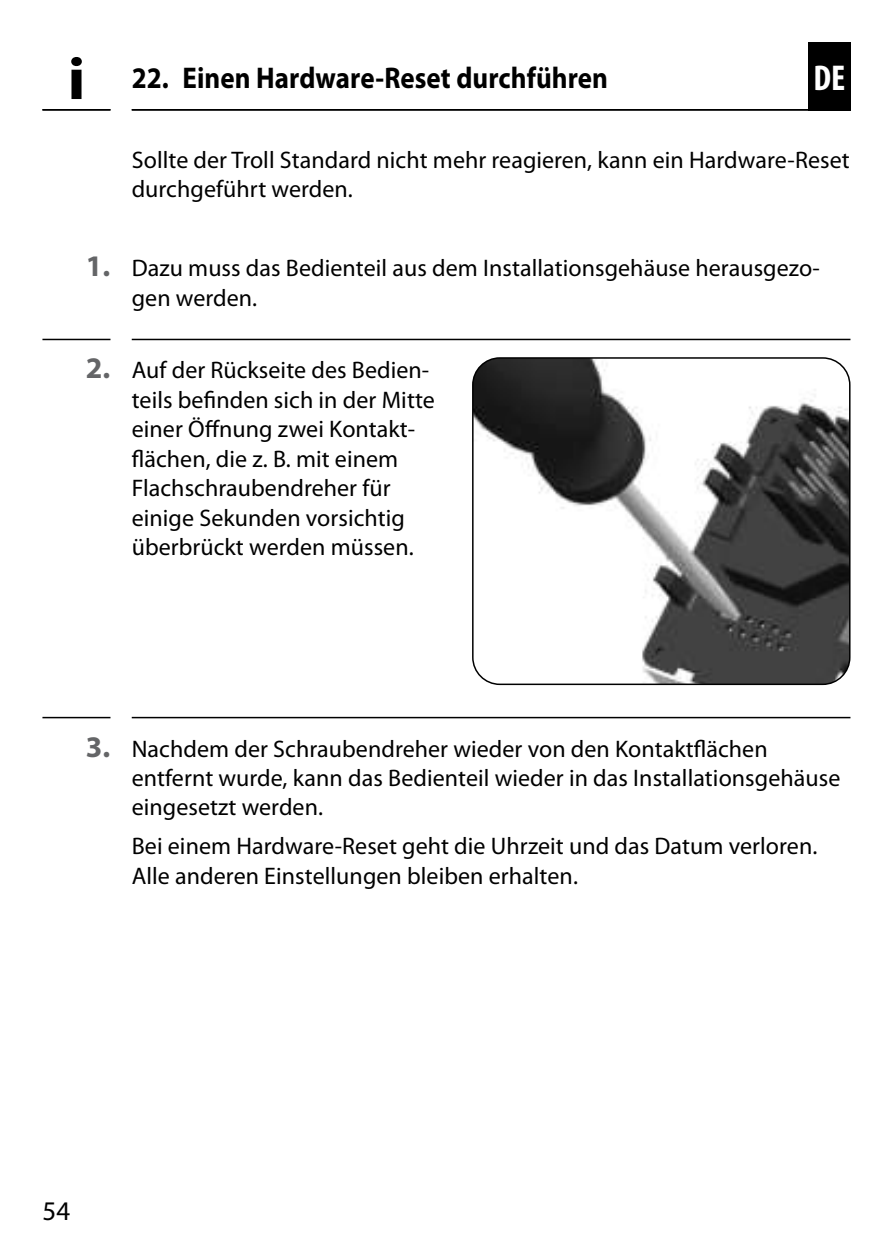
<style>
.page{position:relative;width:893px;height:1259px;background:#fff}
.page>*{position:absolute;margin:0;border:0;box-sizing:border-box;transform-origin:0 0}
.t1{font:700 60px "Myriad Pro";color:#000;scale:1.1 1}
.t2{font:700 condensed 36px "Myriad Pro";color:#fff}
.t3{font:700 30px "Myriad Pro";letter-spacing:.005em;color:#000;scale:.9 1}
.t4{font:27px "Myriad Pro";color:#000}
.t5{font:24px/29.4px "Myriad Pro";letter-spacing:.005em;color:#000}
.s1{font-weight:700;font-size:30px;color:#646567}
</style>
<div class="page">
<hr style="left:132px;top:109px;width:719px;height:2px;background:#000">
<div style="left:808px;top:42px;width:42px;height:69px;background:#000"></div>
<hr style="left:42px;top:109px;width:68px;height:2px;background:#000">
<svg style="left:42px;top:339px;width:808px;height:1px"></svg>
<img style="left:474px;top:359px;width:376px;height:325px">
<div style="left:472px;top:357px;width:378px;height:328px;border:1px solid #000;border-radius:27px"></div>
<svg style="left:42px;top:717px;width:808px;height:1px"></svg>
<h1 class="t1" style="left:67px;top:48px;width:18px">i</h1>
<p class="t3" style="left:132px;top:62px;width:531px">22. Einen Hardware-Reset durchführen</p>
<h2 class="t2" style="left:813px;top:57px;width:33px">DE</h2>
<p class="t5" style="left:132px;top:146px;width:720px">Sollte der Troll Standard nicht mehr reagieren, kann ein Hardware-Reset durchgeführt werden.</p>
<p class="t5" style="left:132px;top:255px;width:690px;text-indent:-46px"><span class="s1">1.</span> Dazu muss das Bedienteil aus dem Installationsgehäuse herausgezo&shy;gen werden.</p>
<p class="t5" style="left:132px;top:357px;width:305px;text-indent:-46px"><span class="s1">2.</span> Auf der Rückseite des Bedien&shy;teils befinden sich in der Mitte einer Öffnung zwei Kontakt&shy;flächen, die z. B. mit einem<br>Flachschraubendreher für einige Sekunden vorsichtig überbrückt werden müssen.</p>
<p class="t5" style="left:132px;top:735px;width:710px;text-indent:-46px"><span class="s1">3.</span> Nachdem der Schraubendreher wieder von den Kontaktflächen entfernt wurde, kann das Bedienteil wieder in das Installationsgehäuse eingesetzt werden.</p>
<p class="t5" style="left:132px;top:832px;width:687px">Bei einem Hardware-Reset geht die Uhrzeit und das Datum verloren.<br>Alle anderen Einstellungen bleiben erhalten.</p>
<p class="t4" style="left:43px;top:1197px;width:29px">54</p>
</div>
